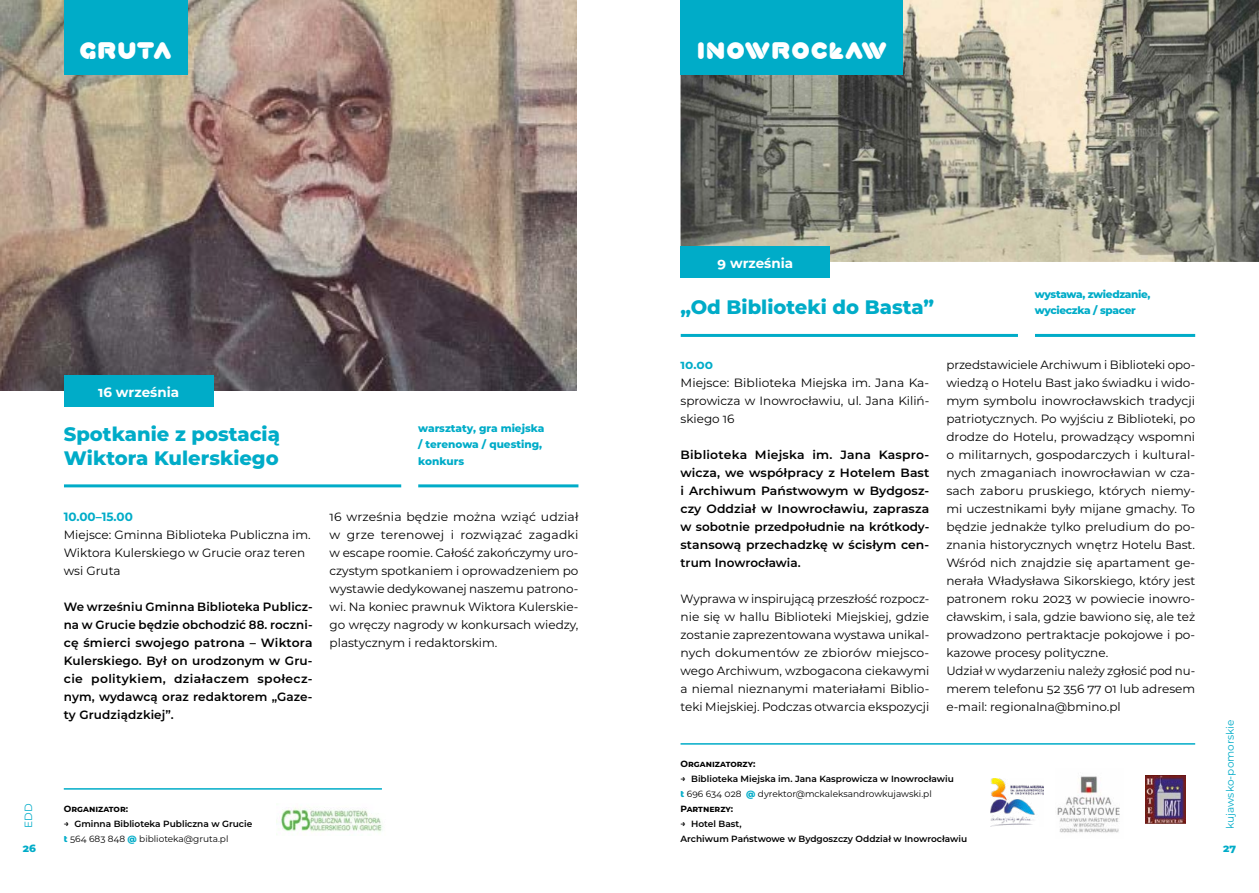
<style>
.page{position:relative;width:1259px;height:893px;background:#fff}
.page>*{position:absolute;margin:0;border:0;box-sizing:border-box;transform-origin:0 0}
.t1{font:24px "Play Solid";letter-spacing:-.005em;color:#fff}
.t2{font:800 19.5px/24px "Montserrat";color:#00acc8}
.t3{font:700 13.5px "Montserrat";color:#fff}
.t4{font:12px/18px "Montserrat";color:#000;text-align:justify}
.t5{font:600 12px/18px "Montserrat";letter-spacing:.005em;color:#000;text-align:justify}
.t6{font:700 12px "Montserrat";color:#00acc8}
.t7{font:800 10.5px/16.5px "Montserrat";letter-spacing:-.01em;color:#00acc8}
.t8{font:800 10.5px/16.5px "Montserrat";letter-spacing:-.03em;color:#00acc8}
.t9{font:10.5px "Montserrat";color:#00acc8}
.t10{font:600 9px/15px "Montserrat";color:#000}
.t11{font:700 9px "Montserrat";color:#000}
.s1{font-weight:800;color:#00acc8}
.s2{font-weight:400}
.s3{font-weight:700}
</style>
<div class="page">
<img style="left:0;top:0;width:576px;height:390px">
<hr style="left:64px;top:788px;width:318px;height:2px;background:#00acc8">
<hr style="left:418px;top:484px;width:160px;height:3px;background:#00acc8">
<hr style="left:64px;top:484px;width:337px;height:3px;background:#00acc8">
<div style="left:64px;top:376px;width:149px;height:31px;background:#00acc8"></div>
<div style="left:64px;top:0;width:124px;height:75px;background:#00acc8"></div>
<img style="left:277px;top:807px;width:106px;height:25px">
<img style="left:680px;top:0;width:579px;height:262px">
<hr style="left:1035px;top:334px;width:160px;height:3px;background:#00acc8">
<hr style="left:680px;top:334px;width:338px;height:3px;background:#00acc8">
<div style="left:680px;top:246px;width:150px;height:31px;background:#00acc8"></div>
<div style="left:680px;top:0;width:223px;height:75px;background:#00acc8"></div>
<hr style="left:680px;top:743px;width:515px;height:2px;background:#00acc8">
<img style="left:990px;top:778px;width:53px;height:48px">
<img style="left:1057px;top:776px;width:63px;height:57px">
<img style="left:1145px;top:775px;width:40px;height:49px">
<h1 class="t1" style="left:79px;top:35px;width:94px">GRUTA</h1>
<h1 class="t1" style="left:696px;top:35px;width:193px">INOWROCŁAW</h1>
<p class="t3" style="left:717px;top:253px;width:77px">9 września</p>
<h2 class="t2" style="left:680px;top:294px;width:255px">„Od Biblioteki do Basta”</h2>
<p class="t8" style="left:1035px;top:285px;width:117px">wystawa, zwiedzanie, wycieczka / spacer</p>
<p class="t4" style="left:946px;top:356px;width:250px;text-align:left">przedstawiciele Archiwum i Biblioteki opo&shy;wiedzą o Hotelu Bast jako świadku i wido&shy;mym symbolu inowrocławskich tradycji patriotycznych. Po wyjściu z Biblioteki, po drodze do Hotelu, prowadzący wspomni o militarnych, gospodarczych i kultural&shy;nych zmaganiach inowrocławian w cza&shy;sach zaboru pruskiego, których niemy&shy;mi uczestnikami były mijane gmachy. To będzie jednakże tylko preludium do po&shy;znania historycznych wnętrz Hotelu Bast.<br>Wśród nich znajdzie się apartament ge&shy;nerała Władysława Sikorskiego, który jest patronem roku 2023 w powiecie inowro&shy;cławskim, i sala, gdzie bawiono się, ale też prowadzono pertraktacje pokojowe i po&shy;kazowe procesy polityczne.<br>Udział w wydarzeniu należy zgłosić pod nu&shy;merem telefonu 52 356 77 01 lub adresem e-mail: regionalna@bmino.pl</p>
<p class="t6" style="left:680px;top:356px;width:34px">10.00</p>
<p class="t4" style="left:680px;top:374px;width:250px">Miejsce: Biblioteka Miejska im. Jana Ka&shy;sprowicza w Inowrocławiu, ul. Jana Kiliń&shy;skiego 16</p>
<p class="t5" style="left:680px;top:445px;width:250px">Biblioteka Miejska im. Jana Kaspro&shy;wicza, we współpracy z Hotelem Bast i Archiwum Państwowym w Bydgosz&shy;czy Oddział w Inowrocławiu, zaprasza w sobotnie przedpołudnie na krótkody&shy;stansową przechadzkę w ścisłym cen&shy;trum Inowrocławia.</p>
<p class="t4" style="left:680px;top:590px;width:250px">Wyprawa w inspirującą przeszłość rozpocz&shy;nie się w hallu Biblioteki Miejskiej, gdzie zostanie zaprezentowana wystawa unikal&shy;nych dokumentów ze zbiorów miejsco&shy;wego Archiwum, wzbogacona ciekawymi a niemal nieznanymi materiałami Biblio&shy;teki Miejskiej. Podczas otwarcia ekspozycji</p>
<p class="t3" style="left:98px;top:383px;width:82px">16 września</p>
<h2 class="t2" style="left:64px;top:421px;width:218px">Spotkanie z postacią<br>Wiktora Kulerskiego</h2>
<p class="t7" style="left:418px;top:419px;width:128px">warsztaty, gra miejska / terenowa / questing, konkurs</p>
<p class="t4" style="left:330px;top:507px;width:250px">16 września będzie można wziąć udział w grze terenowej i rozwiązać zagadki w escape roomie. Całość zakończymy uro&shy;czystym spotkaniem i oprowadzeniem po wystawie dedykowanej naszemu patrono&shy;wi. Na koniec prawnuk Wiktora Kulerskie&shy;go wręczy nagrody w konkursach wiedzy, plastycznym i redaktorskim.</p>
<p class="t6" style="left:64px;top:508px;width:71px">10.00–15.00</p>
<p class="t4" style="left:64px;top:525px;width:248px;text-align:left">Miejsce: Gminna Biblioteka Publiczna im.<br>Wiktora Kulerskiego w Grucie oraz teren wsi Gruta</p>
<p class="t5" style="left:64px;top:597px;width:250px">We wrześniu Gminna Biblioteka Publicz&shy;na w Grucie będzie obchodzić 88. roczni&shy;cę śmierci swojego patrona – Wiktora Kulerskiego. Był on urodzonym w Gru&shy;cie politykiem, działaczem społecz&shy;nym, wydawcą oraz redaktorem „Gaze&shy;ty Grudziądzkiej”.</p>
<p class="t9" style="left:1222px;top:829px;width:111px;rotate:-90deg">kujawsko-pomorskie</p>
<p class="t11" style="left:680px;top:757px;width:76px">Organizatorzy:</p>
<p class="t10" style="left:680px;top:771px;width:275px">→ Biblioteka Miejska im. Jana Kasprowicza w Inowrocławiu <span class="s1">t</span> <span class="s2">696 634 028</span> <span class="s1">@</span> <span class="s2">dyrektor@mckaleksandrowkujawski.pl<br></span><span class="s3">Partnerzy:</span></p>
<p class="t10" style="left:680px;top:816px;width:288px">→ Hotel Bast,<br>Archiwum Państwowe w Bydgoszczy Oddział w Inowrocławiu</p>
<p class="t9" style="left:21px;top:828px;width:26px;rotate:-90deg">EDD</p>
<p class="t11" style="left:64px;top:802px;width:66px">Organizator:</p>
<p class="t10" style="left:64px;top:816px;width:190px">→ Gminna Biblioteka Publiczna w Grucie <span class="s1">t</span> <span class="s2">564 683 848</span> <span class="s1">@</span> <span class="s2">biblioteka@gruta.pl</span></p>
<p class="t7" style="left:23px;top:839px;width:15px">26</p>
<p class="t7" style="left:1223px;top:839px;width:14px">27</p>
</div>
